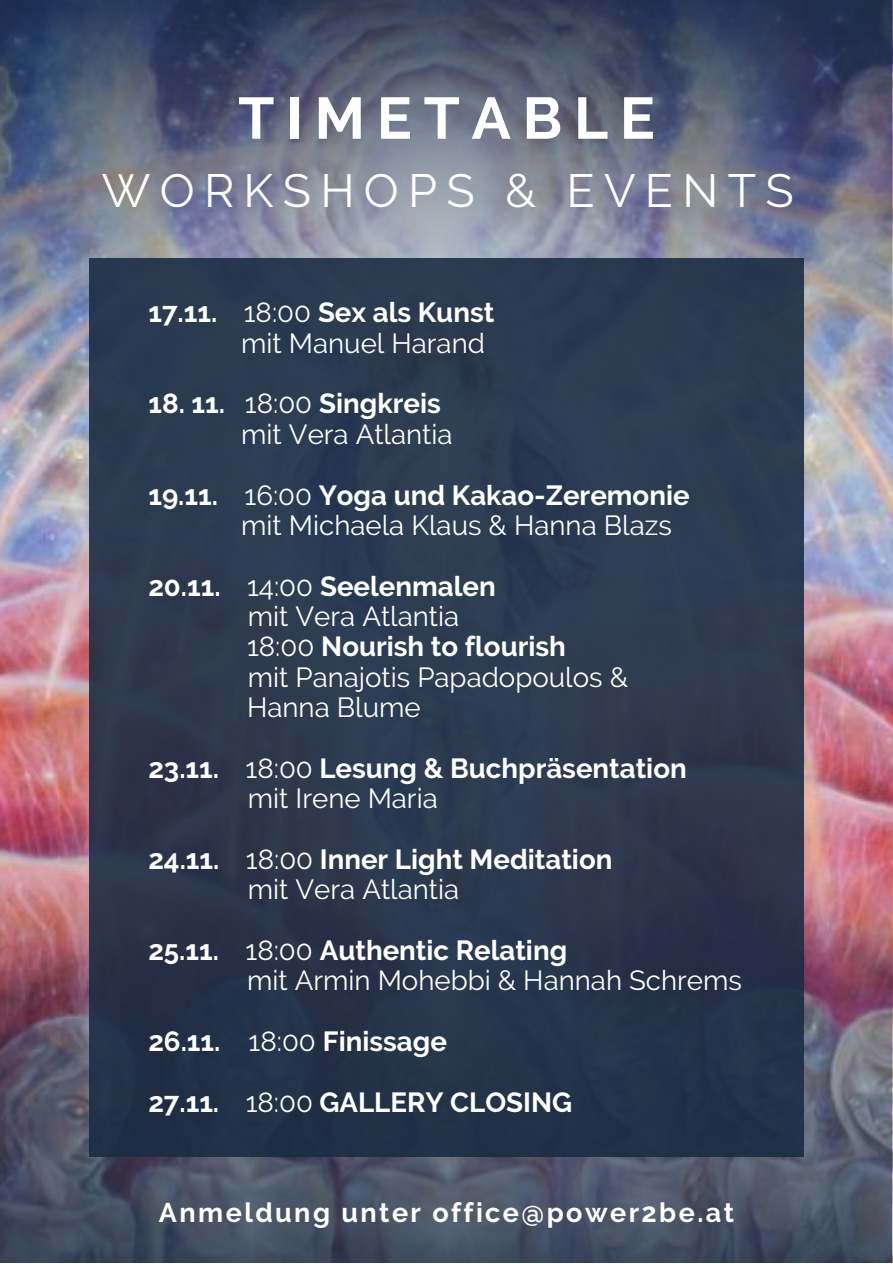
<style>
.page{position:relative;width:893px;height:1264px;background:#fff}
.page>*{position:absolute;margin:0;border:0;box-sizing:border-box;transform-origin:0 0}
.t1{font:700 58.5px "Raleway";letter-spacing:.2em;color:#fff}
.t2{font:46.5px "Raleway";letter-spacing:.2em;color:#fff}
.t3{font:27.6px/30.3px "Raleway";color:#fff}
.t4{font:700 27.6px/30.3px "Raleway";color:#fff}
.t5{font:700 27px "Raleway";letter-spacing:.09em;color:#fff}
.s1{font-weight:700}
.s2{font-weight:400}
</style>
<div class="page">
<img style="left:0;top:0;width:892px;height:1262px">
<svg style="left:0;top:0;width:891px;height:438px;background:#676e85"></svg>
<img style="left:0;top:823px;width:891px;height:439px">
<div style="left:89px;top:258px;width:714px;height:898px;background:#2b394f"></div>
<h1 class="t1" style="left:238px;top:84px;width:418px">TIMETABLE</h1>
<h2 class="t2" style="left:102px;top:164px;width:693px">WORKSHOPS &amp; EVENTS</h2>
<p class="t3" style="left:241px;top:297px;width:255px;text-indent:-93px"><span class="s1">17.11.</span> 18:00 <span class="s1">Sex als Kunst </span>mit Manuel Harand</p>
<p class="t3" style="left:241px;top:388px;width:213px;text-indent:-93px"><span class="s1">18. 11.</span> 18:00 <span class="s1">Singkreis </span>mit Vera Atlantia</p>
<p class="t3" style="left:241px;top:479px;width:450px;text-indent:-93px"><span class="s1">19.11.</span> 16:00 <span class="s1">Yoga und Kakao-Zeremonie </span>mit Michaela Klaus &amp; Hanna Blazs</p>
<p class="t3" style="left:247px;top:570px;width:382px;text-indent:-99px"><span class="s1">20.11.</span> 14:00 <span class="s1">Seelenmalen<br></span>mit Vera Atlantia<br>18:00 <span class="s1">Nourish to flourish<br></span>mit Panajotis Papadopoulos &amp;<br>Hanna Blume</p>
<p class="t4" style="left:248px;top:753px;width:440px;text-indent:-99px">23.11. <span class="s2">18:00</span> Lesung &amp; Buchpräsentation <span class="s2">mit Irene Maria</span></p>
<p class="t4" style="left:248px;top:844px;width:366px;text-indent:-99px">24.11. <span class="s2">18:00</span> Inner Light Meditation <span class="s2">mit Vera Atlantia</span></p>
<p class="t3" style="left:247px;top:935px;width:496px;text-indent:-99px"><span class="s1">25.11.</span> 18:00 <span class="s1">Authentic Relating<br></span>mit Armin Mohebbi &amp; Hannah Schrems</p>
<p class="t4" style="left:148px;top:1010px;width:425px;line-height:60.8px">26.11. <span class="s2">18:00</span> Finissage<br>27.11. <span class="s2">18:00</span> GALLERY CLOSING</p>
<p class="t5" style="left:159px;top:1196px;width:576px">Anmeldung unter office@power2be.at</p>
</div>
